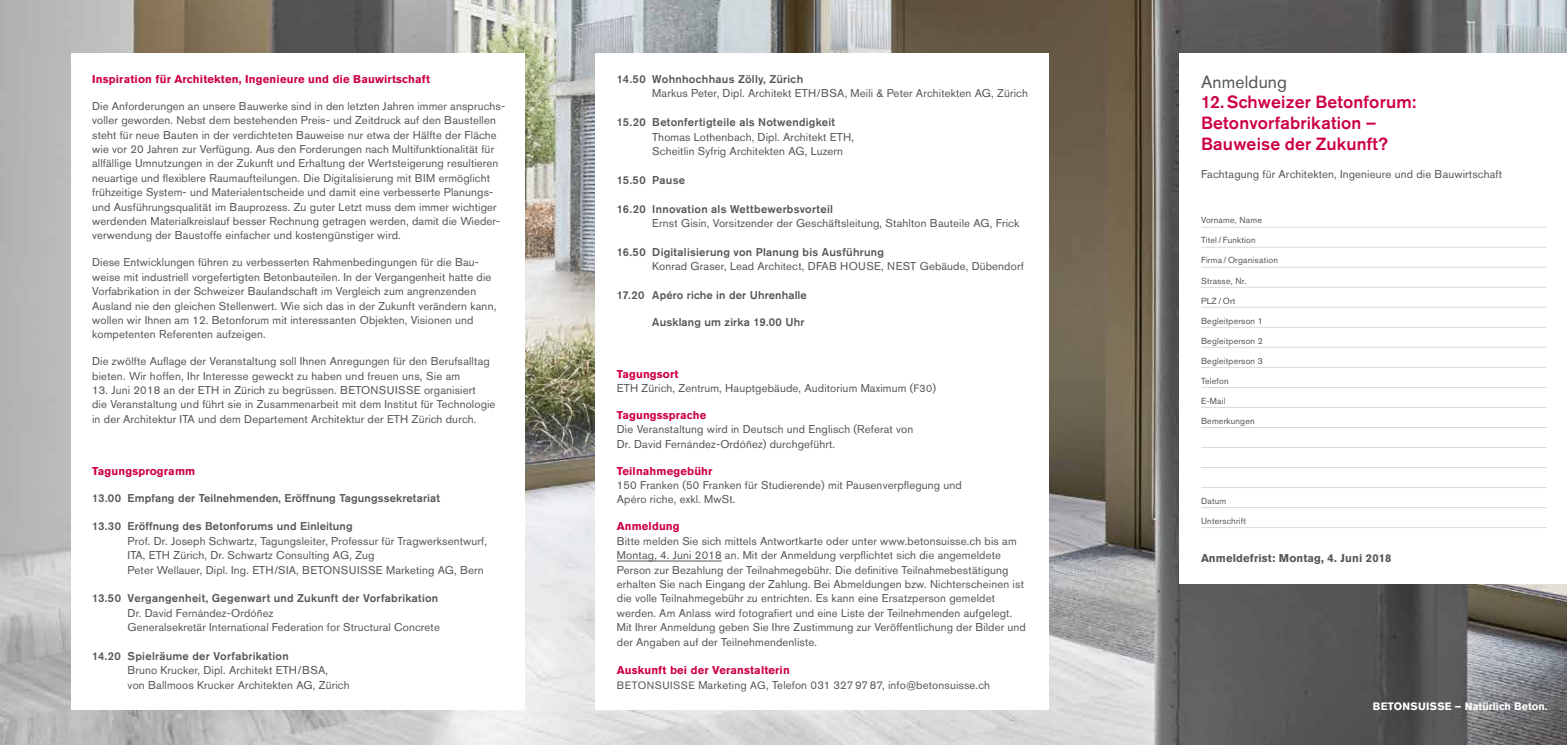
<style>
.page{position:relative;width:1567px;height:745px;background:#fff}
.page>*{position:absolute;margin:0;border:0;box-sizing:border-box;transform-origin:0 0}
.t1{font:500 17.5px/20.6px "Akzidenz Grotesk BE";letter-spacing:.01em;color:#cd0142}
.t2{font:17.5px "Akzidenz Grotesk BE";letter-spacing:.01em;color:#565655}
.t3{font:11.25px/14.4px "Akzidenz Grotesk BE";letter-spacing:.015em;color:#565655}
.t4{font:500 11.25px "Akzidenz Grotesk BE";letter-spacing:.02em;color:#565655}
.t5{font:700 11.25px "Akzidenz Grotesk BE";letter-spacing:.015em;color:#cd0142}
.t6{font:700 11.25px "Akzidenz Grotesk BE";letter-spacing:.015em;color:#565655}
.t7{font:700 10.62px "Akzidenz Grotesk BE";letter-spacing:.005em;color:#fff}
.t8{font:8.75px "Akzidenz Grotesk BE";letter-spacing:.02em;color:#565655}
.s1{font-weight:700;color:#cd0142}
.s2{font-size:10.62px}
</style>
<div class="page">
<img style="left:0;top:0;width:1566px;height:744px">
<div style="left:71px;top:53px;width:453px;height:656px;background:#fff"></div>
<div style="left:595px;top:53px;width:454px;height:656px;background:#fff"></div>
<hr style="left:617px;top:560px;width:104px;height:1px;background:#565655">
<div style="left:1179px;top:53px;width:387px;height:530px;background:#fff"></div>
<hr style="left:1200px;top:227px;width:346px;height:1px;background:#d9dada">
<hr style="left:1200px;top:247px;width:346px;height:1px;background:#d9dada">
<hr style="left:1200px;top:267px;width:346px;height:1px;background:#d9dada">
<hr style="left:1200px;top:287px;width:346px;height:1px;background:#d9dada">
<hr style="left:1200px;top:307px;width:346px;height:1px;background:#d9dada">
<hr style="left:1200px;top:327px;width:346px;height:1px;background:#d9dada">
<hr style="left:1200px;top:347px;width:346px;height:1px;background:#d9dada">
<hr style="left:1200px;top:367px;width:346px;height:1px;background:#d9dada">
<hr style="left:1200px;top:387px;width:346px;height:1px;background:#d9dada">
<hr style="left:1200px;top:407px;width:346px;height:1px;background:#d9dada">
<hr style="left:1200px;top:427px;width:346px;height:1px;background:#d9dada">
<hr style="left:1200px;top:447px;width:346px;height:1px;background:#d9dada">
<hr style="left:1200px;top:467px;width:346px;height:1px;background:#d9dada">
<hr style="left:1200px;top:487px;width:346px;height:1px;background:#d9dada">
<hr style="left:1200px;top:507px;width:346px;height:1px;background:#d9dada">
<hr style="left:1200px;top:527px;width:346px;height:1px;background:#d9dada">
<p class="t5" style="left:92px;top:72px;width:339px">Inspiration für Architekten, Ingenieure und die Bauwirtschaft</p>
<p class="t3" style="left:92px;top:99px;width:414px">Die Anforderungen an unsere Bauwerke sind in den letzten Jahren immer anspruchs&shy;voller geworden. Nebst dem bestehenden Preis- und Zeitdruck auf den Baustellen steht für neue Bauten in der verdichteten Bauweise nur etwa der Hälfte der Fläche wie vor 20 Jahren zur Verfügung. Aus den Forderungen nach Multifunktionalität für allfällige Umnutzungen in der Zukunft und Erhaltung der Wertsteigerung resultieren neuartige und flexiblere Raumaufteilungen. Die Digitalisierung mit BIM ermöglicht frühzeitige System- und Materialentscheide und damit eine verbesserte Planungs&shy;und Ausführungsqualität im Bauprozess. Zu guter Letzt muss dem immer wichtiger werdenden Materialkreislauf besser Rechnung getragen werden, damit die Wieder&shy;verwendung der Baustoffe einfacher und kostengünstiger wird.</p>
<p class="t3" style="left:92px;top:255px;width:405px">Diese Entwicklungen führen zu verbesserten Rahmenbedingungen für die Bau&shy;weise mit industriell vorgefertigten Betonbauteilen. In der Vergangenheit hatte die Vorfabrikation in der Schweizer Baulandschaft im Vergleich zum angrenzenden Ausland nie den gleichen Stellenwert. Wie sich das in der Zukunft verändern kann, wollen wir Ihnen am 12. Betonforum mit interessanten Objekten, Visionen und kompetenten Referenten aufzeigen.</p>
<p class="t3" style="left:92px;top:354px;width:399px">Die zwölfte Auflage der Veranstaltung soll Ihnen Anregungen für den Berufsalltag bieten. Wir hoffen, Ihr Interesse geweckt zu haben und freuen uns, Sie am</p>
<p class="t3" style="left:92px;top:382px;width:405px">13. Juni 2018 an der ETH in Zürich zu begrüssen. BETONSUISSE organisiert<br>die Veranstaltung und führt sie in Zusammenarbeit mit dem Institut für Technologie in der Architektur ITA und dem Departement Architektur der ETH Zürich durch.</p>
<p class="t5" style="left:92px;top:464px;width:105px">Tagungsprogramm</p>
<p class="t4" style="left:92px;top:490px;width:349px">13.00 Empfang der Teilnehmenden, Eröffnung Tagungssekretariat</p>
<p class="t4" style="left:92px;top:519px;width:262px">13.30 Eröffnung des Betonforums und Einleitung</p>
<p class="t3" style="left:128px;top:533px;width:361px">Prof. Dr. Joseph Schwartz, Tagungsleiter, Professur für Tragwerksentwurf,<br>ITA, ETH Zürich, Dr. Schwartz Consulting AG, Zug<br>Peter Wellauer, Dipl. Ing. ETH/SIA, BETONSUISSE Marketing AG, Bern</p>
<p class="t4" style="left:92px;top:591px;width:347px">13.50 Vergangenheit, Gegenwart und Zukunft der Vorfabrikation</p>
<p class="t3" style="left:128px;top:605px;width:314px">Dr. David Fernández-Ordóñez<br>Generalsekretär International Federation for Structural Concrete</p>
<p class="t4" style="left:92px;top:648px;width:198px">14.20 Spielräume der Vorfabrikation</p>
<p class="t3" style="left:128px;top:662px;width:223px">Bruno Krucker, Dipl. Architekt ETH/BSA,<br>von Ballmoos Krucker Architekten AG, Zürich</p>
<p class="t4" style="left:617px;top:72px;width:188px">14.50 Wohnhochhaus Zölly, Zürich</p>
<p class="t3" style="left:652px;top:86px;width:377px">Markus Peter, Dipl. Architekt ETH/BSA, Meili &amp; Peter Architekten AG, Zürich</p>
<p class="t4" style="left:617px;top:115px;width:220px">15.20 Betonfertigteile als Notwendigkeit</p>
<p class="t3" style="left:652px;top:129px;width:203px">Thomas Lothenbach, Dipl. Architekt ETH,<br>Scheitlin Syfrig Architekten AG, Luzern</p>
<p class="t4" style="left:617px;top:173px;width:70px">15.50 Pause</p>
<p class="t4" style="left:617px;top:201px;width:217px">16.20 Innovation als Wettbewerbsvorteil</p>
<p class="t3" style="left:652px;top:215px;width:368px">Ernst Gisin, Vorsitzender der Geschäftsleitung, Stahlton Bauteile AG, Frick</p>
<p class="t4" style="left:617px;top:245px;width:269px">16.50 Digitalisierung von Planung bis Ausführung</p>
<p class="t3" style="left:652px;top:259px;width:373px">Konrad Graser, Lead Architect, DFAB HOUSE, NEST Gebäude, Dübendorf</p>
<p class="t4" style="left:617px;top:288px;width:191px">17.20 Apéro riche in der Uhrenhalle</p>
<p class="t4" style="left:652px;top:315px;width:154px">Ausklang um zirka 19.00 Uhr</p>
<p class="t3" style="left:617px;top:366px;width:320px"><span class="s1">Tagungsort<br></span>ETH Zürich, Zentrum, Hauptgebäude, Auditorium Maximum (<span class="s2">F30</span>)</p>
<p class="t5" style="left:617px;top:408px;width:91px">Tagungssprache</p>
<p class="t3" style="left:617px;top:422px;width:298px">Die Veranstaltung wird in Deutsch und Englisch (Referat von<br>Dr. David Fernández-Ordóñez) durchgeführt.</p>
<p class="t5" style="left:617px;top:464px;width:97px">Teilnahmegebühr</p>
<p class="t3" style="left:617px;top:477px;width:346px">150 Franken (50 Franken für Studierende) mit Pausenverpflegung und<br>Apéro riche, exkl. MwSt.</p>
<p class="t5" style="left:617px;top:519px;width:64px">Anmeldung</p>
<p class="t3" style="left:617px;top:533px;width:410px">Bitte melden Sie sich mittels Antwortkarte oder unter www.betonsuisse.ch bis am Montag, 4. Juni 2018 an. Mit der Anmeldung verpflichtet sich die angemeldete Person zur Bezahlung der Teilnahmegebühr. Die definitive Teilnahmebestätigung erhalten Sie nach Eingang der Zahlung. Bei Abmeldungen bzw. Nichterscheinen ist die volle Teilnahmegebühr zu entrichten. Es kann eine Ersatzperson gemeldet werden. Am Anlass wird fotografiert und eine Liste der Teilnehmenden aufgelegt.<br>Mit Ihrer Anmeldung geben Sie Ihre Zustimmung zur Veröffentlichung der Bilder und der Angaben auf der Teilnehmendenliste.</p>
<p class="t3" style="left:617px;top:662px;width:374px"><span class="s1">Auskunft bei der Veranstalterin<br></span><span class="s2">BETONSUISSE</span> Marketing <span class="s2">AG</span>, Telefon 031 327 97 87, info@betonsuisse.ch</p>
<h1 class="t2" style="left:1200px;top:71px;width:87px">Anmeldung</h1>
<h1 class="t1" style="left:1200px;top:91px;width:217px">12.Schweizer Betonforum:<br>Betonvorfabrikation –<br>Bauweise der Zukunft?</h1>
<p class="t3" style="left:1200px;top:167px;width:302px">Fachtagung für Architekten, Ingenieure und die Bauwirtschaft</p>
<p class="t8" style="left:1200px;top:215px;width:62px">Vorname, Name</p>
<p class="t8" style="left:1200px;top:235px;width:56px">Titel/ Funktion</p>
<p class="t8" style="left:1200px;top:255px;width:78px">Firma / Organisation</p>
<p class="t8" style="left:1200px;top:275px;width:47px">Strasse, Nr.</p>
<p class="t8" style="left:1200px;top:295px;width:36px">PLZ / Ort</p>
<p class="t8" style="left:1200px;top:315px;width:63px">Begleitperson 1</p>
<p class="t8" style="left:1200px;top:335px;width:63px">Begleitperson 2</p>
<p class="t8" style="left:1200px;top:355px;width:63px">Begleitperson 3</p>
<p class="t8" style="left:1200px;top:375px;width:29px">Telefon</p>
<p class="t8" style="left:1200px;top:395px;width:26px">E-Mail</p>
<p class="t8" style="left:1200px;top:415px;width:55px">Bemerkungen</p>
<p class="t8" style="left:1200px;top:495px;width:27px">Datum</p>
<p class="t8" style="left:1200px;top:515px;width:46px">Unterschrift</p>
<p class="t6" style="left:1200px;top:551px;width:192px">Anmeldefrist: Montag, 4. Juni 2018</p>
<p class="t7" style="left:1372px;top:699px;width:176px">BETONSUISSE – Natürlich Beton.</p>
</div>
